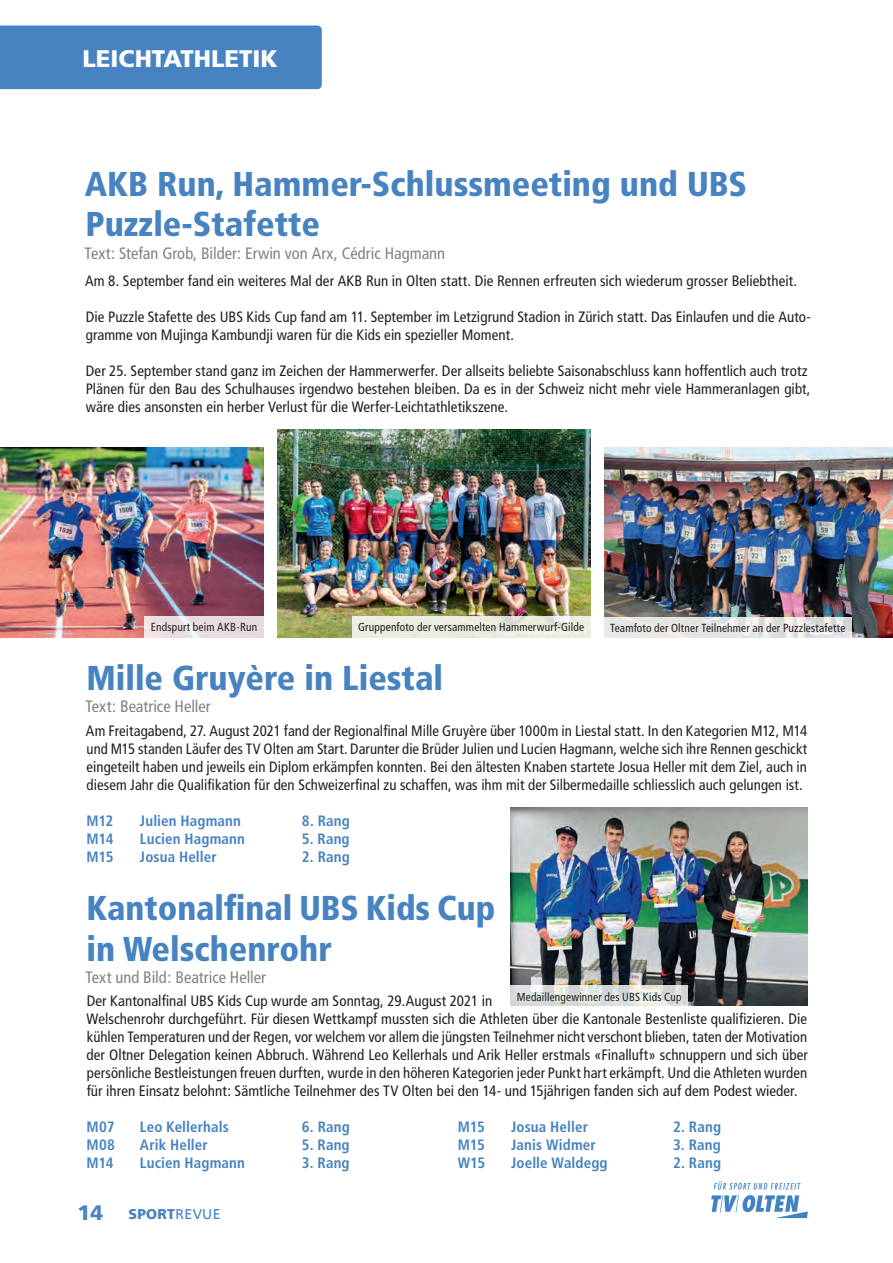
<style>
.page{position:relative;width:893px;height:1263px;background:#fff}
.page>*{position:absolute;margin:0;border:0;box-sizing:border-box;transform-origin:0 0}
.t1{font:900 condensed 34.5px/40.5px "Frutiger";color:#4782c1}
.t2{font:900 24px "Frutiger";color:#fff}
.t3{font:condensed 16.5px "Frutiger";color:#808285}
.t4{font:condensed 15px/18px "Frutiger";letter-spacing:.005em;color:#231f20}
.t5{font:700 condensed 15px "Frutiger";letter-spacing:.01em;color:#4782c1}
.t6{font:900 14.1px "Frutiger";letter-spacing:.01em;color:#4782c1}
.t7{font:condensed 11.7px "Frutiger";letter-spacing:.015em;color:#231f20}
.s1{font-size:21px}
.s2{font-weight:400}
</style>
<div class="page">
<div style="left:0;top:26px;width:322px;height:63px;background:#4782c1"></div>
<svg style="left:714px;top:1181px;width:87px;height:8px"></svg>
<svg style="left:711px;top:1195px;width:97px;height:23px"></svg>
<img style="left:0;top:448px;width:264px;height:190px">
<img style="left:278px;top:430px;width:312px;height:207px">
<img style="left:605px;top:448px;width:288px;height:189px">
<svg style="left:145px;top:616px;width:119px;height:22px;background:#eadee2"></svg>
<svg style="left:352px;top:616px;width:238px;height:21px;background:#eaebe0"></svg>
<svg style="left:604px;top:617px;width:248px;height:21px;background:#e6e5e4"></svg>
<img style="left:510px;top:808px;width:298px;height:198px">
<svg style="left:510px;top:985px;width:178px;height:21px;background:#dee2de"></svg>
<h2 class="t2" style="left:83px;top:44px;width:197px">LEICHTATHLETIK</h2>
<h1 class="t1" style="left:85px;top:164px;width:664px">AKB Run, Hammer-Schlussmeeting und UBS<br>Puzzle-Stafette</h1>
<p class="t3" style="left:85px;top:244px;width:362px">Text: Stefan Grob, Bilder: Erwin von Arx, Cédric Hagmann</p>
<p class="t4" style="left:85px;top:272px;width:713px">Am 8. September fand ein weiteres Mal der AKB Run in Olten statt. Die Rennen erfreuten sich wiederum grosser Beliebtheit.</p>
<p class="t4" style="left:86px;top:308px;width:727px">Die Puzzle Stafette des UBS Kids Cup fand am 11. September im Letzigrund Stadion in Zürich statt. Das Einlaufen und die Auto&shy;gramme von Mujinga Kambundji waren für die Kids ein spezieller Moment.</p>
<p class="t4" style="left:86px;top:362px;width:726px">Der 25. September stand ganz im Zeichen der Hammerwerfer. Der allseits beliebte Saisonabschluss kann hoffentlich auch trotz<br>Plänen für den Bau des Schulhauses irgendwo bestehen bleiben. Da es in der Schweiz nicht mehr viele Hammeranlagen gibt, wäre dies ansonsten ein herber Verlust für die Werfer-Leichtathletikszene.</p>
<p class="t7" style="left:151px;top:620px;width:108px">Endspurt beim AKB-Run</p>
<p class="t7" style="left:358px;top:620px;width:227px">Gruppenfoto der versammelten Hammerwurf-Gilde</p>
<p class="t7" style="left:610px;top:621px;width:237px">Teamfoto der Oltner Teilnehmer an der Puzzlestafette</p>
<h1 class="t1" style="left:86px;top:657px;width:358px">Mille Gruyère in Liestal</h1>
<p class="t3" style="left:85px;top:697px;width:127px">Text: Beatrice Heller</p>
<p class="t4" style="left:86px;top:722px;width:723px;text-align:justify">Am Freitagabend, 27. August 2021 fand der Regionalfinal Mille Gruyère über 1000m in Liestal statt. In den Kategorien M12, M14 und M15 standen Läufer des TV Olten am Start. Darunter die Brüder Julien und Lucien Hagmann, welche sich ihre Rennen geschickt eingeteilt haben und jeweils ein Diplom erkämpfen konnten. Bei den ältesten Knaben startete Josua Heller mit dem Ziel, auch in diesem Jahr die Qualifikation für den Schweizerfinal zu schaffen, was ihm mit der Silbermedaille schliesslich auch gelungen ist.</p>
<p class="t5" style="left:87px;top:812px;width:28px">M12</p>
<p class="t5" style="left:140px;top:812px;width:103px">Julien Hagmann</p>
<p class="t5" style="left:302px;top:812px;width:49px">8. Rang</p>
<p class="t5" style="left:87px;top:830px;width:28px">M14</p>
<p class="t5" style="left:140px;top:830px;width:107px">Lucien Hagmann</p>
<p class="t5" style="left:302px;top:830px;width:49px">5. Rang</p>
<p class="t5" style="left:87px;top:848px;width:28px">M15</p>
<p class="t5" style="left:140px;top:848px;width:78px">Josua Heller</p>
<p class="t5" style="left:302px;top:848px;width:49px">2. Rang</p>
<h1 class="t1" style="left:86px;top:888px;width:410px">Kantonalfinal UBS Kids Cup in Welschenrohr</h1>
<p class="t3" style="left:85px;top:968px;width:182px">Text und Bild: Beatrice Heller</p>
<p class="t4" style="left:87px;top:992px;width:723px">Der Kantonalfinal UBS Kids Cup wurde am Sonntag, 29.August 2021 in<br>Welschenrohr durchgeführt. Für diesen Wettkampf mussten sich die Athleten über die Kantonale Bestenliste qualifizieren. Die kühlen Temperaturen und der Regen, vor welchem vor allem die jüngsten Teilnehmer nicht verschont blieben, taten der Motivation der Oltner Delegation keinen Abbruch. Während Leo Kellerhals und Arik Heller erstmals «Finalluft» schnuppern und sich über persönliche Bestleistungen freuen durften, wurde in den höheren Kategorien jeder Punkt hart erkämpft. Und die Athleten wurden für ihren Einsatz belohnt: Sämtliche Teilnehmer des TV Olten bei den 14- und 15jährigen fanden sich auf dem Podest wieder.</p>
<p class="t5" style="left:87px;top:1118px;width:29px">M07</p>
<p class="t5" style="left:140px;top:1118px;width:90px">Leo Kellerhals</p>
<p class="t5" style="left:302px;top:1118px;width:49px">6. Rang</p>
<p class="t5" style="left:87px;top:1136px;width:30px">M08</p>
<p class="t5" style="left:140px;top:1136px;width:69px">Arik Heller</p>
<p class="t5" style="left:302px;top:1136px;width:49px">5. Rang</p>
<p class="t5" style="left:87px;top:1154px;width:28px">M14</p>
<p class="t5" style="left:140px;top:1154px;width:107px">Lucien Hagmann</p>
<p class="t5" style="left:302px;top:1154px;width:49px">3. Rang</p>
<p class="t7" style="left:517px;top:990px;width:166px">Medaillengewinner des UBS Kids Cup</p>
<p class="t5" style="left:458px;top:1118px;width:28px">M15</p>
<p class="t5" style="left:511px;top:1118px;width:78px">Josua Heller</p>
<p class="t5" style="left:673px;top:1118px;width:49px">2. Rang</p>
<p class="t5" style="left:458px;top:1136px;width:28px">M15</p>
<p class="t5" style="left:511px;top:1136px;width:86px">Janis Widmer</p>
<p class="t5" style="left:673px;top:1136px;width:49px">3. Rang</p>
<p class="t5" style="left:458px;top:1154px;width:29px">W15</p>
<p class="t5" style="left:511px;top:1154px;width:98px">Joelle Waldegg</p>
<p class="t5" style="left:673px;top:1154px;width:49px">2. Rang</p>
<p class="t6" style="left:78px;top:1205px;width:145px"><span class="s1">14</span> SPORT<span class="s2">REVUE</span></p>
</div>
